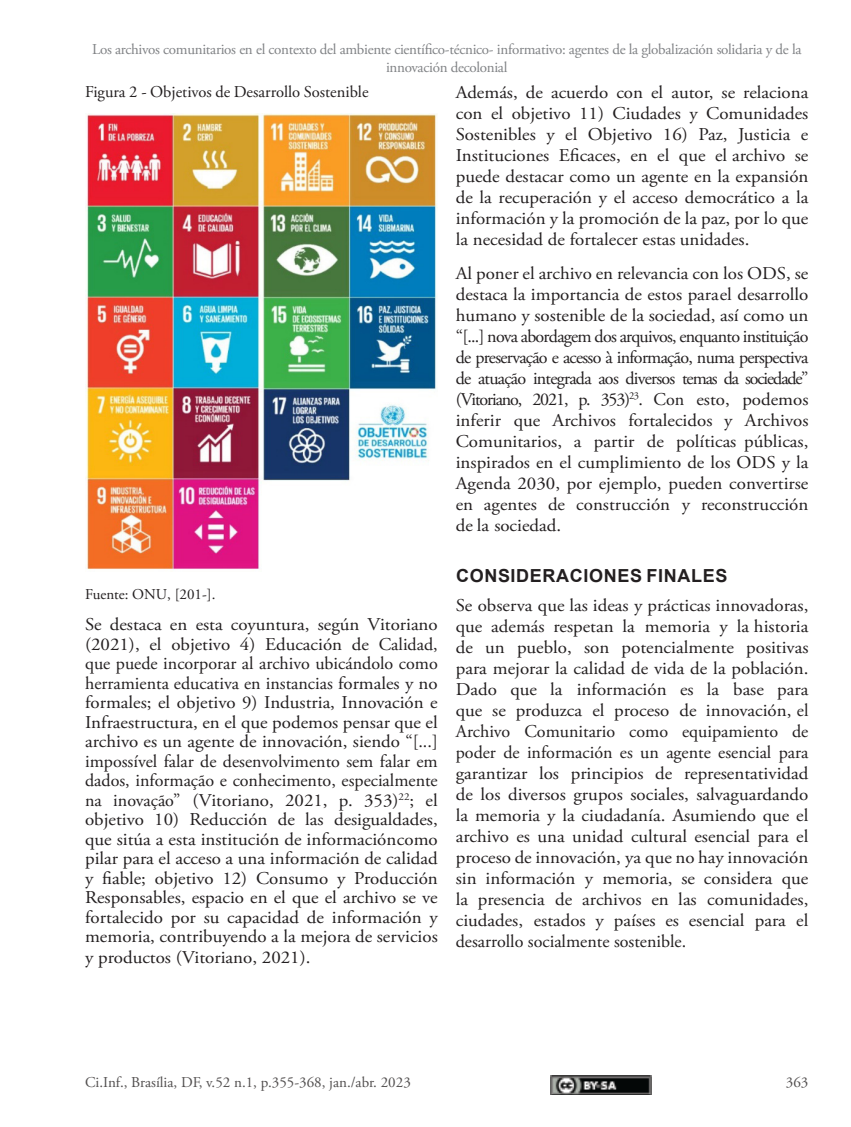
<style>
.page{position:relative;width:851px;height:1127px;background:#fff}
.page>*{position:absolute;margin:0;border:0;box-sizing:border-box;transform-origin:0 0}
.Corpo_de_Texto{font:18px/21px "Adobe Garamond Pro";color:#231f20;text-align:justify;scale:1.05 1}
.Ci_Inf__Seção_de_art{font:700 18px "Arial";letter-spacing:.035em;color:#231f20}
.Ci_Inf__Título_image{font:16.5px "Adobe Garamond Pro";color:#231f20}
.t1{font:15px/18px "Adobe Garamond Pro";letter-spacing:-.02em;color:#808285;text-align:center}
.t2{font:15px "Adobe Garamond Pro";color:#524f4f}
.Body_Text{font:15px "Adobe Garamond Pro";color:#231f20}
</style>
<div class="page">
<img style="left:550px;top:1075px;width:101px;height:19px">
<img style="left:85px;top:113px;width:352px;height:457px">
<p class="t1" style="left:92px;top:41px;width:710px">Los archivos comunitarios en el contexto del ambiente científico-técnico- informativo: agentes de la globalización solidaria y de la innovación decolonial</p>
<p class="Ci_Inf__Título_image" style="left:85px;top:82px;width:285px">Figura 2 - Objetivos de Desarrollo Sostenible</p>
<p class="Corpo_de_Texto" style="left:455px;top:83px;width:337px">Además, de acuerdo con el autor, se relaciona con el objetivo 11) Ciudades y Comunidades Sostenibles y el Objetivo 16) Paz, Justicia e Instituciones Eficaces, en el que el archivo se puede destacar como un agente en la expansión de la recuperación y el acceso democrático a la información y la promoción de la paz, por lo que la necesidad de fortalecer estas unidades.</p>
<p class="Corpo_de_Texto" style="left:455px;top:263px;width:337px">Al poner el archivo en relevancia con los ODS, se destaca la importancia de estos para el desarrollo humano y sostenible de la sociedad, así como un “[...] nova abordagem dos arquivos, enquanto instituição de preservação e acesso à informação, numa perspectiva de atuação integrada aos diversos temas da sociedade” (Vitoriano, 2021, p. 353)<sup>23</sup>. Con esto, podemos inferir que Archivos fortalecidos y Archivos Comunitarios, a partir de políticas públicas, inspirados en el cumplimiento de los ODS y la Agenda 2030, por ejemplo, pueden convertirse en agentes de construcción y reconstrucción de la sociedad.</p>
<p class="Ci_Inf__Seção_de_art" style="left:456px;top:563px;width:273px">CONSIDERACIONES FINALES</p>
<p class="Corpo_de_Texto" style="left:455px;top:595px;width:337px">Se observa que las ideas y prácticas innovadoras, que además respetan la memoria y la historia de un pueblo, son potencialmente positivas para mejorar la calidad de vida de la población.<br>Dado que la información es la base para que se produzca el proceso de innovación, el Archivo Comunitario como equipamiento de poder de información es un agente esencial para garantizar los principios de representatividad de los diversos grupos sociales, salvaguardando la memoria y la ciudadanía. Asumiendo que el archivo es una unidad cultural esencial para el proceso de innovación, ya que no hay innovación sin información y memoria, se considera que la presencia de archivos en las comunidades, ciudades, estados y países es esencial para el desarrollo socialmente sostenible.</p>
<p class="Body_Text" style="left:85px;top:585px;width:132px">Fuente: ONU, [201-].</p>
<p class="Corpo_de_Texto" style="left:85px;top:615px;width:337px;line-height:19.6px">Se destaca en esta coyuntura, según Vitoriano (2021), el objetivo 4) Educación de Calidad, que puede incorporar al archivo ubicándolo como herramienta educativa en instancias formales y no formales; el objetivo 9) Industria, Innovación e Infraestructura, en el que podemos pensar que el archivo es un agente de innovación, siendo “[...] impossível falar de desenvolvimento sem falar em dados, informação e conhecimento, especialmente na inovação” (Vitoriano, 2021, p. 353)<sup>22</sup>; el objetivo 10) Reducción de las desigualdades, que sitúa a esta institución de información como pilar para el acceso a una información de calidad y fiable; objetivo 12) Consumo y Producción Responsables, espacio en el que el archivo se ve fortalecido por su capacidad de información y memoria, contribuyendo a la mejora de servicios y productos (Vitoriano, 2021).</p>
<p class="t2" style="left:85px;top:1073px;width:327px">Ci.Inf., Brasília, DF, v.52 n.1, p.355-368, jan./abr. 2023</p>
<p class="t2" style="left:785px;top:1073px;width:24px">363</p>
</div>
